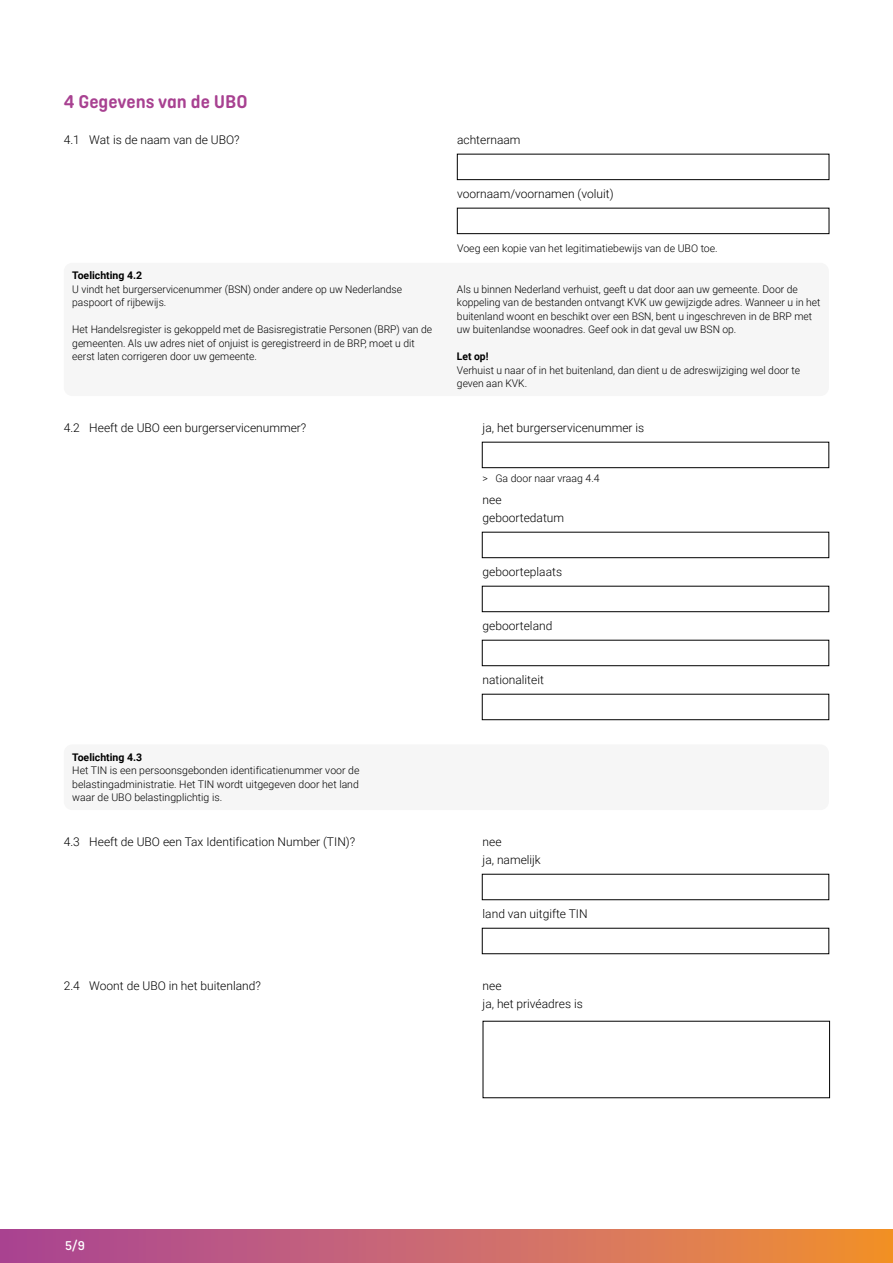
<style>
.page{position:relative;width:893px;height:1263px;background:#fff}
.page>*{position:absolute;margin:0;border:0;box-sizing:border-box;transform-origin:0 0}
._03a_Vraag_titel{font:600 19.5px "Ciutadella Rounded";color:#a84191}
.t1{font:500 13.5px "Ciutadella Rounded";color:#fff}
._03b_vraag{font:300 12px "Roboto";color:#000}
._03b2_vraag_inspring{font:300 12px "Roboto";color:#000}
._03_no_span{font:300 12px "Roboto";color:#000}
._04b_TL_tekst{font:300 10.5px/13.5px "Roboto";color:#000}
._03_no_span-2{font:300 10.5px "Roboto";color:#000}
._04a_TL_kop{font:700 10.5px "Roboto";color:#000}
._04b_TL_tekst-2{font:700 10.5px "Roboto";color:#000}
</style>
<div class="page">
<svg style="left:0;top:1230px;width:893px;height:33px;background:#cc6a69"></svg>
<div style="left:64px;top:263px;width:765px;height:133px;background:#f6f6f6;border-radius:9px"></div>
<div style="left:64px;top:744px;width:765px;height:66px;background:#f6f6f6;border-radius:9px"></div>
<div style="left:457px;top:154px;width:372px;height:26px;border:1px solid #000"></div>
<div style="left:457px;top:208px;width:372px;height:26px;border:1px solid #000"></div>
<div style="left:482px;top:442px;width:347px;height:26px;border:1px solid #000"></div>
<div style="left:482px;top:532px;width:347px;height:26px;border:1px solid #000"></div>
<div style="left:482px;top:586px;width:347px;height:26px;border:1px solid #000"></div>
<div style="left:482px;top:640px;width:347px;height:26px;border:1px solid #000"></div>
<div style="left:482px;top:694px;width:347px;height:26px;border:1px solid #000"></div>
<h2 class="_03a_Vraag_titel" style="left:64px;top:91px;width:185px">4 Gegevens van de UBO</h2>
<p class="_03b_vraag" style="left:64px;top:131px;width:177px">4.1 Wat is de naam van de UBO?</p>
<p class="_03_no_span" style="left:457px;top:131px;width:65px">achternaam</p>
<p class="_03_no_span" style="left:457px;top:185px;width:158px">voornaam/voornamen (voluit)</p>
<h3 class="_04a_TL_kop" style="left:72px;top:268px;width:71px">Toelichting 4.2</h3>
<p class="_04b_TL_tekst" style="left:72px;top:282px;width:331px">U vindt het burgerservicenummer (BSN) onder andere op uw Nederlandse paspoort of rijbewijs.</p>
<p class="_04b_TL_tekst" style="left:72px;top:322px;width:361px">Het Handelsregister is gekoppeld met de Basisregistratie Personen (BRP) van de gemeenten. Als uw adres niet of onjuist is geregistreerd in de BRP, moet u dit eerst laten corrigeren door uw gemeente.</p>
<p class="_03_no_span-2" style="left:457px;top:241px;width:262px">Voeg een kopie van het legitimatiebewijs van de UBO toe.</p>
<p class="_04b_TL_tekst" style="left:457px;top:282px;width:365px">Als u binnen Nederland verhuist, geeft u dat door aan uw gemeente. Door de koppeling van de bestanden ontvangt KVK uw gewijzigde adres. Wanneer u in het buitenland woont en beschikt over een BSN, bent u ingeschreven in de BRP met uw buitenlandse woonadres. Geef ook in dat geval uw BSN op.</p>
<p class="_04b_TL_tekst-2" style="left:457px;top:349px;width:33px">Let op!</p>
<p class="_04b_TL_tekst" style="left:457px;top:363px;width:345px">Verhuist u naar of in het buitenland, dan dient u de adreswijziging wel door te geven aan KVK.</p>
<p class="_03b_vraag" style="left:64px;top:419px;width:244px">4.2 Heeft de UBO een burgerservicenummer?</p>
<p class="_03b_vraag" style="left:483px;top:419px;width:163px">ja, het burgerservicenummer is</p>
<p class="_04b_TL_tekst" style="left:483px;top:471px;width:119px">&gt; Ga door naar vraag 4.4</p>
<p class="_03b_vraag" style="left:483px;top:491px;width:20px">nee</p>
<p class="_03b2_vraag_inspring" style="left:483px;top:509px;width:83px">geboortedatum</p>
<p class="_03b2_vraag_inspring" style="left:483px;top:563px;width:81px">geboorteplaats</p>
<p class="_03b2_vraag_inspring" style="left:483px;top:617px;width:71px">geboorteland</p>
<p class="_03b2_vraag_inspring" style="left:483px;top:671px;width:63px">nationaliteit</p>
<h3 class="_04a_TL_kop" style="left:72px;top:750px;width:71px">Toelichting 4.3</h3>
<p class="_04b_TL_tekst" style="left:72px;top:763px;width:289px;text-align:justify">Het TIN is een persoonsgebonden identificatienummer voor de belastingadministratie. Het TIN wordt uitgegeven door het land waar de UBO belastingplichtig is.</p>
<p class="_03b_vraag" style="left:64px;top:833px;width:293px">4.3 Heeft de UBO een Tax Identification Number (TIN)?</p>
<p class="_03b_vraag" style="left:483px;top:833px;width:20px">nee</p>
<p class="_03b_vraag" style="left:483px;top:851px;width:60px">ja, namelijk</p>
<p class="_03b2_vraag_inspring" style="left:483px;top:905px;width:106px">land van uitgifte TIN</p>
<p class="_03b_vraag" style="left:64px;top:977px;width:199px">2.4 Woont de UBO in het buitenland?</p>
<p class="_03b_vraag" style="left:483px;top:977px;width:20px">nee</p>
<p class="_03b_vraag" style="left:483px;top:995px;width:102px">ja, het privéadres is</p>
<p class="t1" style="left:65px;top:1237px;width:21px">5/9</p>
</div>
